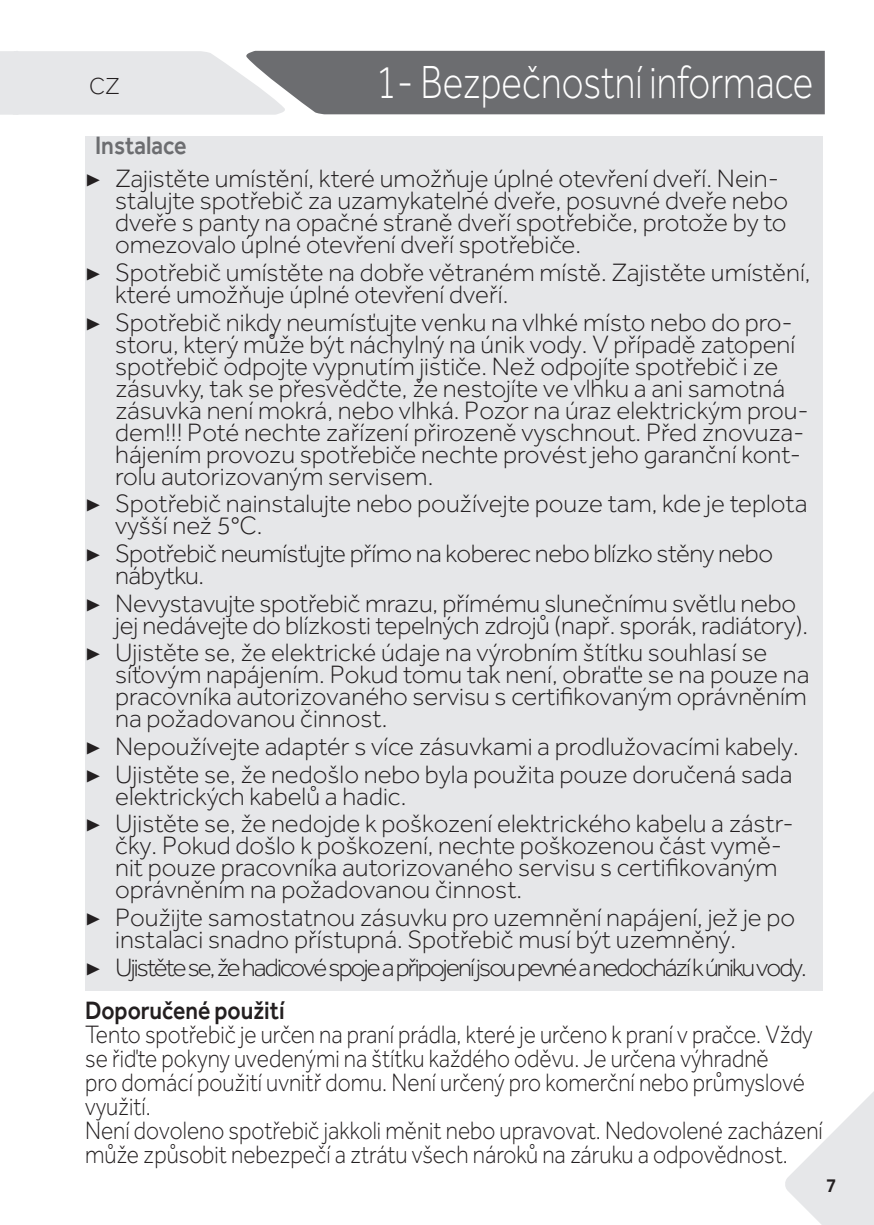
<style>
.page{position:relative;width:874px;height:1225px;background:#fff}
.page>*{position:absolute;margin:0;border:0;box-sizing:border-box;transform-origin:0 0}
.t1{font:300 48px "Effra";color:#fff;scale:.8 1}
.t2{font:300 26px/22px "Effra";color:#231f20}
.t3{font:300 26px/24px "Effra";color:#231f20;scale:.88 1}
.t4{font:300 26px "Effra";letter-spacing:-.07em;color:#231f20}
.t5{font:300 26px/22px "Effra";letter-spacing:-.02em;color:#231f20}
.t6{font:500 26px "Effra";color:#231f20;scale:.88 1}
.t7{font:300 24px "Effra";color:#231f20}
.t8{font:500 20px "Effra";color:#231f20}
.s1{font-weight:500;color:#6c6d70}
.s2{font-family:"Minion Pro";font-weight:400}
</style>
<div class="page">
<svg style="left:785px;top:1092px;width:88px;height:133px"></svg>
<svg style="left:0;top:51px;width:824px;height:64px;background:#d2d2d4"></svg>
<div style="left:319px;top:51px;width:493px;height:62px;background:#6c6d70"></div>
<div style="left:85px;top:136px;width:737px;height:854px;background:#e6e7e9"></div>
<p class="t7" style="left:89px;top:72px;width:32px">CZ</p>
<h1 class="t1" style="left:375px;top:55px;width:548px">1- Bezpečnostní informace</h1>
<p class="t2" style="left:85px;top:128px;width:695px;line-height:33.4px;text-indent:10px"><span class="s1">Instalace<br></span><span class="s2">▶</span> Zajistěte umístění, které umožňuje úplné otevření dveří. Nein-</p>
<p class="t2" style="left:115px;top:189px;width:674px;text-align:justify">stalujte spotřebič za uzamykatelné dveře, posuvné dveře nebo dveře s panty na opačné straně dveří spotřebiče, protože by to omezovalo úplné otevření dveří spotřebiče.</p>
<p class="t2" style="left:115px;top:261px;width:696px;text-indent:-30px"><span class="s2">▶</span> Spotřebič umístěte na dobře větraném místě. Zajistěte umístění, které umožňuje úplné otevření dveří.</p>
<p class="t2" style="left:115px;top:311px;width:694px;text-indent:-30px"><span class="s2">▶</span> Spotřebič nikdy neumísťujte venku na vlhké místo nebo do pro&shy;storu, který může být náchylný na únik vody. V případě zatopení spotřebič odpojte vypnutím jističe. Než odpojíte spotřebič i ze zásuvky, tak se přesvědčte, že nestojíte ve vlhku a ani samotná zásuvka není mokrá, nebo vlhká. Pozor na úraz elektrickým prou&shy;dem!!! Poté nechte zařízení přirozeně vyschnout. Před znovuza&shy;hájením provozu spotřebiče nechte provést jeho garanční kont&shy;rolu autorizovaným servisem.</p>
<p class="t2" style="left:115px;top:492px;width:693px;text-indent:-30px"><span class="s2">▶</span> Spotřebič nainstalujte nebo používejte pouze tam, kde je teplota vyšší než 5°C.</p>
<p class="t5" style="left:115px;top:542px;width:659px;text-indent:-30px"><span class="s2">▶</span> Spotřebič neumísťujte přímo na koberec nebo blízko stěny nebo nábytku.</p>
<p class="t2" style="left:115px;top:592px;width:694px;text-indent:-30px"><span class="s2">▶</span> Nevystavujte spotřebič mrazu, přímému slunečnímu světlu nebo jej nedávejte do blízkosti tepelných zdrojů (např. sporák, radiátory).</p>
<p class="t2" style="left:115px;top:641px;width:695px;text-indent:-30px"><span class="s2">▶</span> Ujistěte se, že elektrické údaje na výrobním štítku souhlasí se síťovým napájením. Pokud tomu tak není, obraťte se na pouze na pracovníka autorizovaného servisu s certifikovaným oprávněním na požadovanou činnost.</p>
<p class="t2" style="left:85px;top:732px;width:714px;line-height:27.6px"><span class="s2">▶</span> Nepoužívejte adaptér s více zásuvkami a prodlužovacími kabely. <span class="s2">▶</span> Ujistěte se, že nedošlo nebo byla použita pouze doručená sada</p>
<p class="t2" style="left:85px;top:782px;width:710px;line-height:27.6px;text-indent:30px">elektrických kabelů a hadic.<br><span class="s2">▶</span> Ujistěte se, že nedojde k poškození elektrického kabelu a zástr-</p>
<p class="t2" style="left:115px;top:834px;width:668px">čky. Pokud došlo k poškození, nechte poškozenou část vymě&shy;nit pouze pracovníka autorizovaného servisu s certifikovaným oprávněním na požadovanou činnost.</p>
<p class="t2" style="left:115px;top:906px;width:681px;text-indent:-30px"><span class="s2">▶</span> Použijte samostatnou zásuvku pro uzemnění napájení, jež je po instalaci snadno přístupná. Spotřebič musí být uzemněný.</p>
<p class="t4" style="left:85px;top:952px;width:723px"><span class="s2">▶</span> Ujistěte se, že hadicové spoje a připojeníjsou pevné a nedocházík úniku vody.</p>
<p class="t6" style="left:85px;top:994px;width:228px">Doporučené použití</p>
<p class="t3" style="left:85px;top:1022px;width:839px">Tento spotřebič je určen na praní prádla, které je určeno k praní v pračce. Vždy se řiďte pokyny uvedenými na štítku každého oděvu. Je určena výhradně<br>pro domácí použití uvnitř domu. Není určený pro komerční nebo průmyslové využití.<br>Není dovoleno spotřebič jakkoli měnit nebo upravovat. Nedovolené zacházení může způsobit nebezpečí a ztrátu všech nároků na záruku a odpovědnost.</p>
<p class="t8" style="left:825px;top:1173px;width:12px">7</p>
</div>
